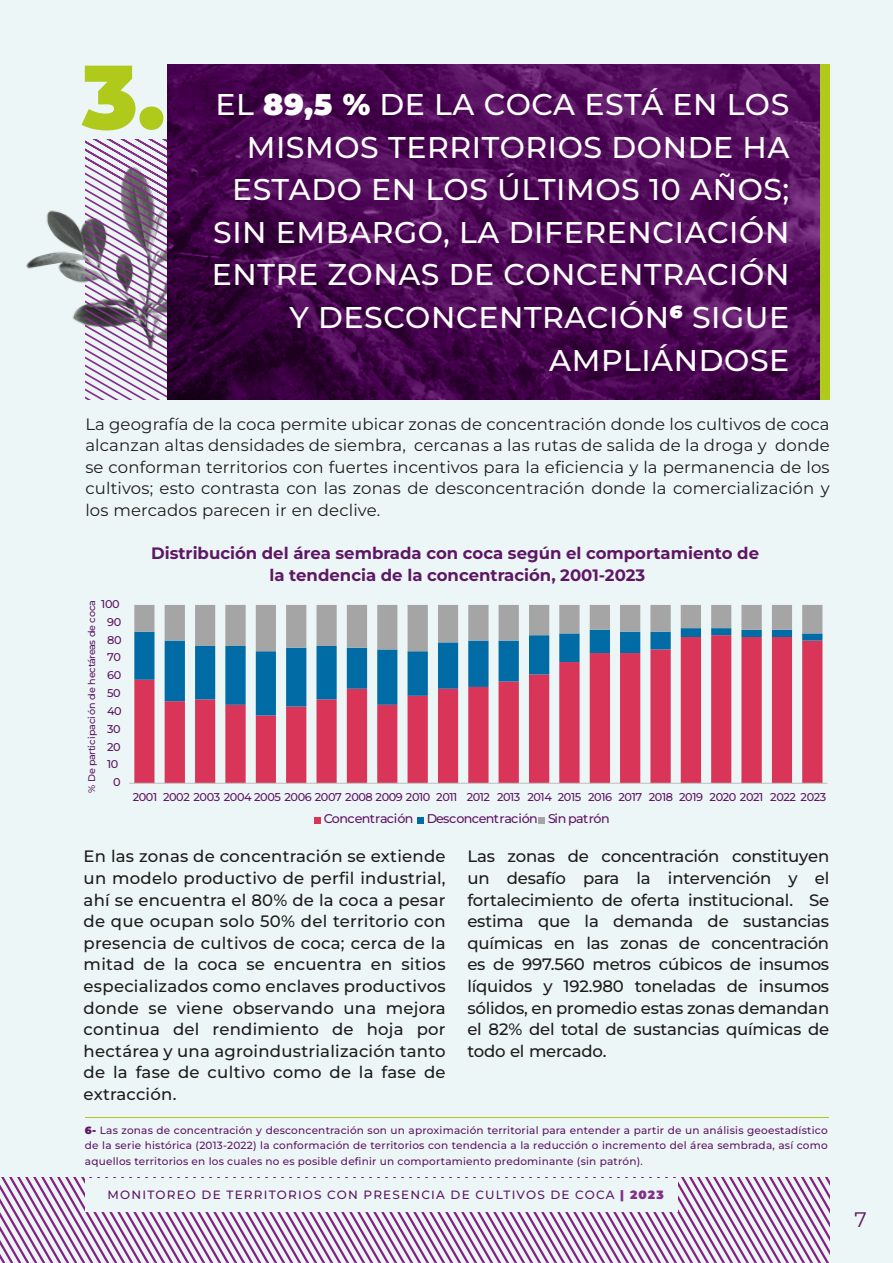
<style>
.page{position:relative;width:893px;height:1263px;background:#edf6f6}
.page>*{position:absolute;margin:0;border:0;box-sizing:border-box;transform-origin:0 0}
.t1{font:900 90.6px "Montserrat";color:#afca1a}
.t2{font:500 30px/42.6px "Montserrat";letter-spacing:.02em;color:#fff;text-align:right}
.t3{font:21px "Montserrat";color:#5e1766}
.t4{font:500 16.5px/21.6px "Montserrat";letter-spacing:-.01em;color:#1d1d1b;text-align:justify}
.t5{font:16.5px/21.6px "Montserrat";letter-spacing:.01em;color:#1d1d1b;text-align:justify}
.t6{font:700 16.5px/21.6px "Montserrat";color:#5e1766;text-align:center}
.t7{font:500 12.6px "Montserrat";letter-spacing:-.035em;color:#5e1766}
.t8{font:500 12px "Montserrat";letter-spacing:.1em;color:#5e1766}
.t9{font:500 11.25px "Montserrat";letter-spacing:-.035em;color:#5e1766}
.t10{font:500 10.5px/15.6px "Montserrat";letter-spacing:.02em;color:#5e1766;text-align:justify}
.t11{font:500 9.6px "Montserrat";letter-spacing:-.01em;color:#5e1766}
.s1{font-weight:900}
.s2{font-weight:900;color:#852e88}
</style>
<div class="page">
<svg style="left:0;top:1178px;width:209px;height:85px"></svg>
<svg style="left:209px;top:1178px;width:620px;height:85px"></svg>
<div style="left:85px;top:1178px;width:592px;height:34px;background:#edf6f6"></div>
<hr style="left:85px;top:1117px;width:743px;height:1px;background:#afca1a">
<img style="left:26px;top:164px;width:60px;height:203px">
<svg style="left:86px;top:139px;width:81px;height:261px"></svg>
<svg style="left:167px;top:64px;width:653px;height:336px;background:#4a0851"></svg>
<div style="left:820px;top:64px;width:9px;height:336px;background:#afca1a"></div>
<svg style="left:134px;top:715px;width:688px;height:68px;fill:#d83559"></svg>
<svg style="left:134px;top:651px;width:688px;height:64px"></svg>
<svg style="left:134px;top:605px;width:688px;height:46px"></svg>
<hr style="left:129px;top:783px;width:698px;height:1px;background:#bfbebe">
<div style="left:314px;top:817px;width:7px;height:6px;background:#d83559"></div>
<div style="left:417px;top:817px;width:7px;height:6px;background:#006ba5"></div>
<div style="left:538px;top:817px;width:7px;height:6px;background:#a6a5a5"></div>
<h1 class="t1" style="left:82px;top:29px;width:85px">3.</h1>
<h2 class="t2" style="left:212px;top:82px;width:579px">EL <span class="s1">89,5 %</span> DE LA COCA ESTÁ EN LOS<br>MISMOS TERRITORIOS DONDE HA<br>ESTADO EN LOS ÚLTIMOS 10 AÑOS;<br>SIN EMBARGO, LA DIFERENCIACIÓN<br>ENTRE ZONAS DE CONCENTRACIÓN<br>Y DESCONCENTRACIÓN<span class="s1">⁶</span> SIGUE<br>AMPLIÁNDOSE</h2>
<p class="t5" style="left:85px;top:412px;width:746px">La geografía de la coca permite ubicar zonas de concentración donde los cultivos de coca alcanzan altas densidades de siembra, cercanas a las rutas de salida de la droga y donde se conforman territorios con fuertes incentivos para la eficiencia y la permanencia de los cultivos; esto contrasta con las zonas de desconcentración donde la comercialización y los mercados parecen ir en declive.</p>
<p class="t9" style="left:101px;top:596px;width:20px">100</p>
<p class="t11" style="left:85px;top:793px;width:194px;rotate:-90deg">% De participación de hectáreas de coca</p>
<p class="t9" style="left:107px;top:614px;width:16px">90</p>
<p class="t9" style="left:107px;top:632px;width:16px">80</p>
<p class="t9" style="left:107px;top:650px;width:15px">70</p>
<p class="t9" style="left:107px;top:667px;width:16px">60</p>
<p class="t9" style="left:107px;top:685px;width:15px">50</p>
<p class="t9" style="left:107px;top:703px;width:16px">40</p>
<p class="t9" style="left:107px;top:721px;width:15px">30</p>
<p class="t9" style="left:107px;top:739px;width:15px">20</p>
<p class="t9" style="left:107px;top:757px;width:13px">10</p>
<p class="t9" style="left:113px;top:774px;width:9px">0</p>
<p class="t6" style="left:151px;top:542px;width:609px">Distribución del área sembrada con coca según el comportamiento de la tendencia de la concentración, 2001-2023</p>
<p class="t9" style="left:133px;top:789px;width:695px">2001 2002 2003 2004 2005 2006 2007 2008 2009 2010 2011 2012 2013 2014 2015 2016 2017 2018 2019 2020 2021 2022 2023</p>
<p class="t7" style="left:324px;top:810px;width:287px">Concentración Desconcentración Sin patrón</p>
<p class="t4" style="left:84px;top:845px;width:364px">En las zonas de concentración se extiende un modelo productivo de perfil industrial, ahí se encuentra el 80% de la coca a pesar de que ocupan solo 50% del territorio con presencia de cultivos de coca; cerca de la mitad de la coca se encuentra en sitios especializados como enclaves productivos donde se viene observando una mejora continua del rendimiento de hoja por hectárea y una agroindustrialización tanto de la fase de cultivo como de la fase de extracción.</p>
<p class="t4" style="left:467px;top:845px;width:363px">Las zonas de concentración constituyen un desafío para la intervención y el fortalecimiento de oferta institucional. Se estima que la demanda de sustancias químicas en las zonas de concentración es de 997.560 metros cúbicos de insumos líquidos y 192.980 toneladas de insumos sólidos, en promedio estas zonas demandan el 82% del total de sustancias químicas de todo el mercado.</p>
<p class="t10" style="left:85px;top:1122px;width:744px"><span class="s1">6-</span> Las zonas de concentración y desconcentración son un aproximación territorial para entender a partir de un análisis geoestadístico de la serie histórica (2013-2022) la conformación de territorios con tendencia a la reducción o incremento del área sembrada, así como aquellos territorios en los cuales no es posible definir un comportamiento predominante (sin patrón).</p>
<p class="t8" style="left:108px;top:1187px;width:558px">MONITOREO DE TERRITORIOS CON PRESENCIA DE CULTIVOS DE COCA <span class="s2">| 2023</span></p>
<p class="t3" style="left:854px;top:1205px;width:14px">7</p>
</div>
